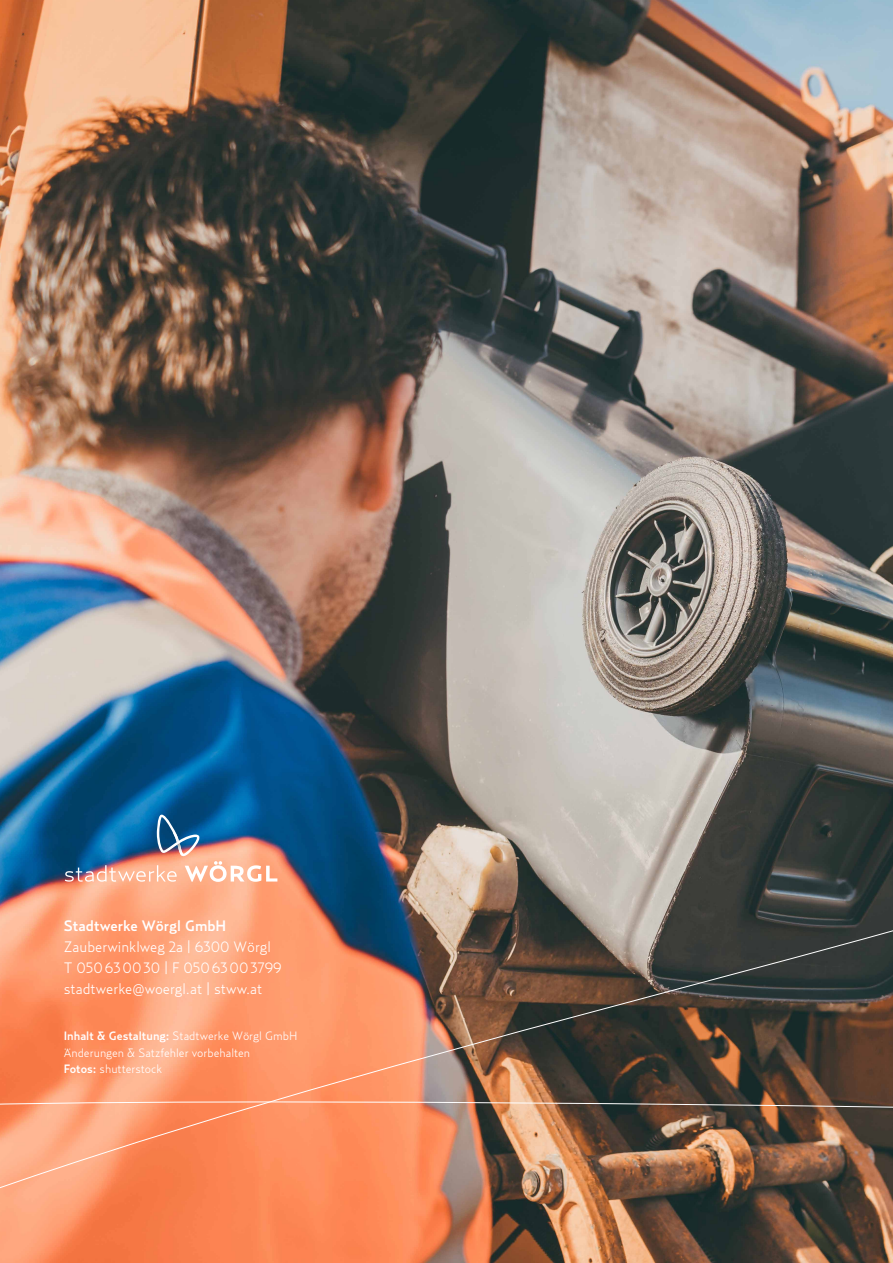
<style>
.page{position:relative;width:893px;height:1263px;background:#fff}
.page>*{position:absolute;margin:0;border:0;box-sizing:border-box;transform-origin:0 0}
.t1{font:300 15px/21px "Relay";color:#fff}
.t2{font:500 15px "Relay";color:#fff}
.t3{font:300 12px/16.5px "Relay";color:#fff}
.s1{font-weight:500}
</style>
<div class="page">
<img style="left:0;top:0;width:893px;height:777px">
<img style="left:0;top:777px;width:893px;height:486px">
<img style="left:0;top:1093px;width:893px;height:78px">
<svg style="left:65px;top:815px;width:212px;height:67px;background:#758599"></svg>
<p class="t2" style="left:64px;top:916px;width:164px">Stadtwerke Wörgl GmbH</p>
<p class="t1" style="left:64px;top:936px;width:220px">Zauberwinklweg 2a | 6300 Wörgl<br>T 050630030 | F 05063003799 stadtwerke@woergl.at | stww.at</p>
<p class="t3" style="left:64px;top:1028px;width:235px"><span class="s1">Inhalt &amp; Gestaltung:</span> Stadtwerke Wörgl GmbH<br>Änderungen &amp; Satzfehler vorbehalten<br><span class="s1">Fotos:</span> shutterstock</p>
</div>
